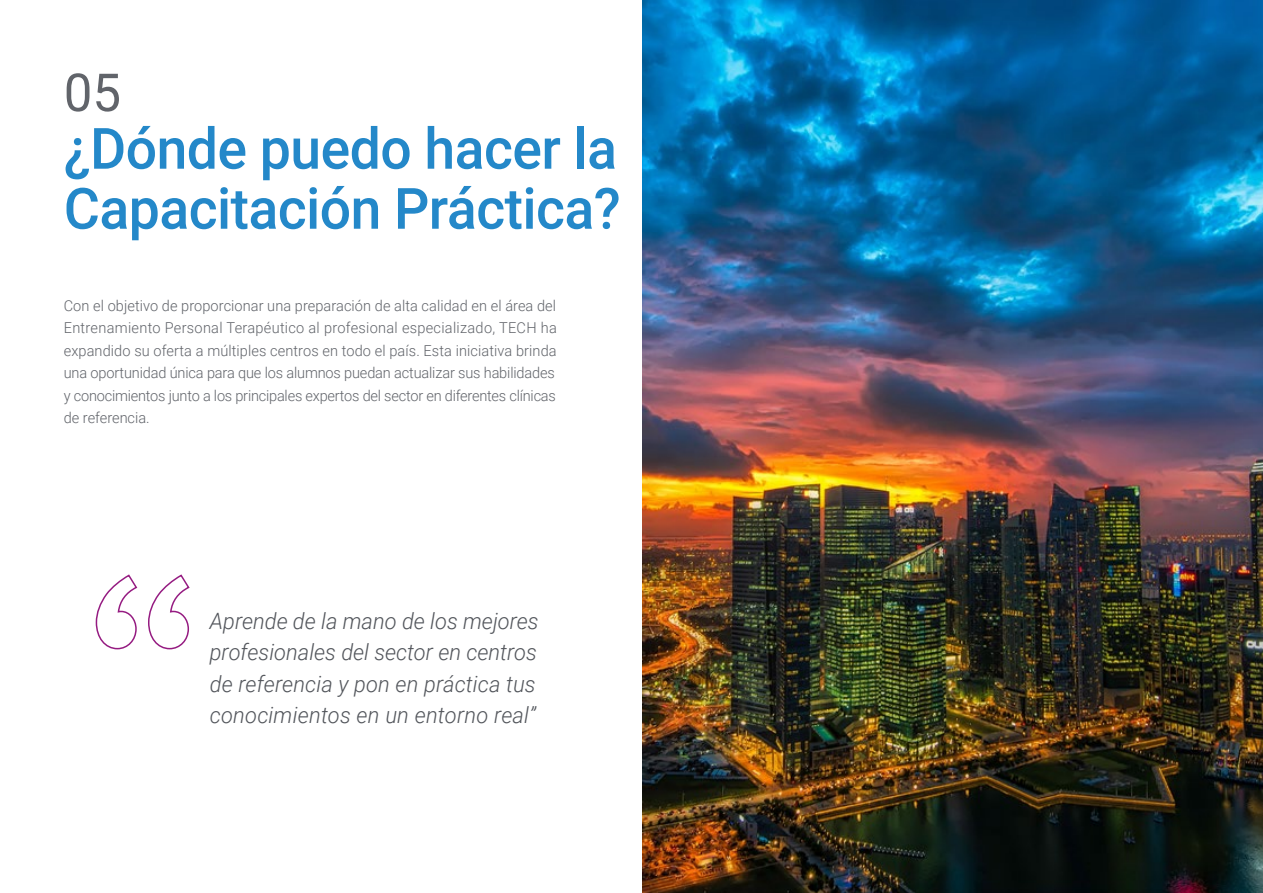
<style>
.page{position:relative;width:1263px;height:893px;background:#fff}
.page>*{position:absolute;margin:0;border:0;box-sizing:border-box;transform-origin:0 0}
.t1{font:500 57px/60px "Roboto";letter-spacing:-.01em;color:#2488c9}
.t2{font:52.5px "Roboto";color:#61646a}
.t3{font:italic 300 22.5px/31.5px "Roboto";color:#52555b}
.t4{font:300 15px/22.5px "Roboto";letter-spacing:.005em;color:#61646a}
</style>
<div class="page">
<svg style="left:95px;top:574px;width:95px;height:76px"></svg>
<img style="left:642px;top:0;width:621px;height:893px">
<h2 class="t2" style="left:64px;top:56px;width:59px">05</h2>
<h1 class="t1" style="left:64px;top:116px;width:558px">¿Dónde puedo hacer la<br>Capacitación Práctica?</h1>
<p class="t4" style="left:64px;top:293px;width:495px">Con el objetivo de proporcionar una preparación de alta calidad en el área del Entrenamiento Personal Terapéutico al profesional especializado, TECH ha expandido su oferta a múltiples centros en todo el país. Esta iniciativa brinda una oportunidad única para que los alumnos puedan actualizar sus habilidades y conocimientos junto a los principales expertos del sector en diferentes clínicas de referencia.</p>
<h3 class="t3" style="left:210px;top:604px;width:330px">Aprende de la mano de los mejores profesionales del sector en centros de referencia y pon en práctica tus conocimientos en un entorno real”</h3>
</div>
